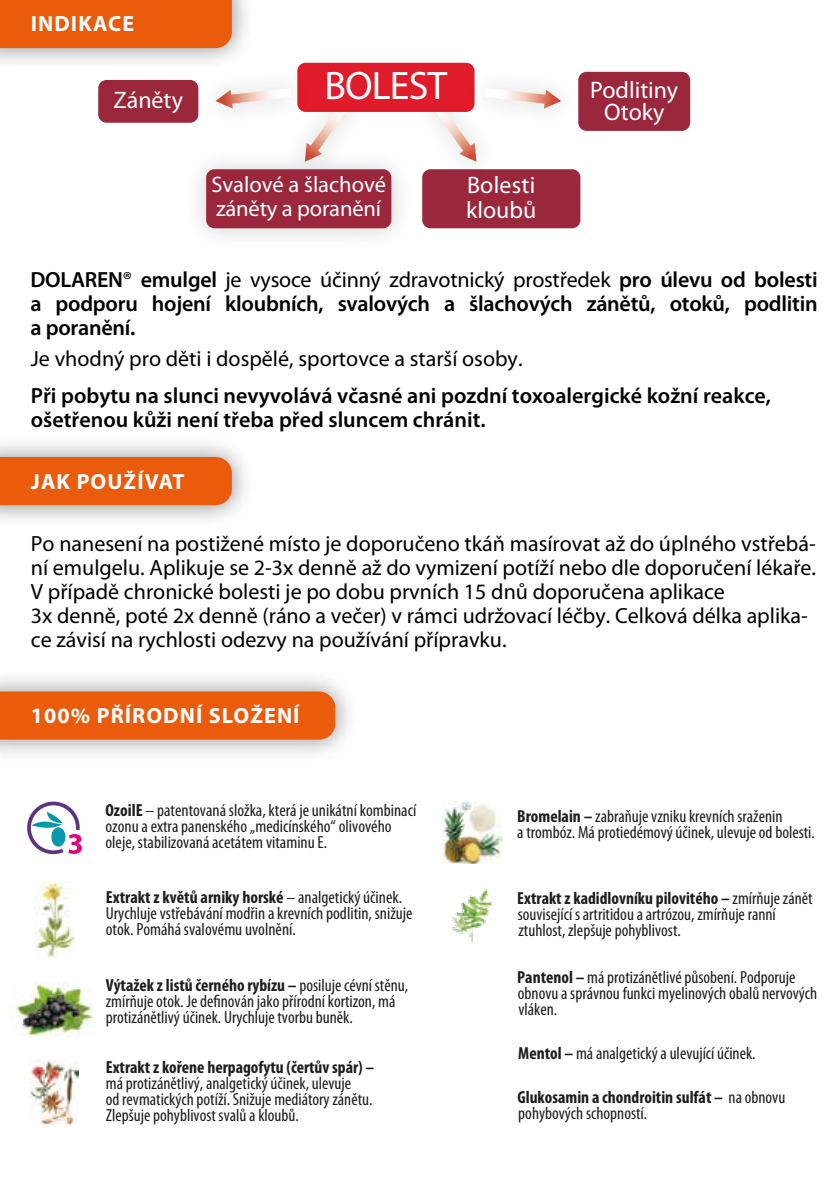
<style>
.page{position:relative;width:840px;height:1191px;background:#fff}
.page>*{position:absolute;margin:0;border:0;box-sizing:border-box;transform-origin:0 0}
.t1{font:39.8px "Myriad Pro";letter-spacing:-.02em;color:#fff}
.t2{font:24px/24px "Myriad Pro";color:#fff}
.t3{font:22.6px/24.2px "Myriad Pro";letter-spacing:-.005em;color:#fff}
.t4{font:22px/24px "Myriad Pro";color:#000}
.t5{font:600 22px/24px "Myriad Pro";color:#000;text-align:justify}
.t6{font:700 22px "Myriad Pro";letter-spacing:.05em;color:#fff}
.t7{font:condensed 17.4px/16px "Myriad Pro";color:#1d1d1b}
.t8{font:700 condensed 17.4px/16px "Myriad Pro";color:#1d1d1b}
.s1{font-weight:400}
.s2{font-weight:700}
</style>
<div class="page">
<div style="left:0;top:0;width:232px;height:48px;background:#ea5b0b"></div>
<div style="left:0;top:457px;width:232px;height:48px;background:#ea5b0b"></div>
<div style="left:98px;top:80px;width:100px;height:43px;background:#9a273c;border-radius:8px"></div>
<div style="left:422px;top:169px;width:158px;height:59px;background:#9a273c;border-radius:8px"></div>
<div style="left:578px;top:72px;width:111px;height:59px;background:#9a273c;border-radius:8px"></div>
<svg style="left:322px;top:112px;width:28px;height:27px"></svg>
<img style="left:422px;top:143px;width:84px;height:49px">
<svg style="left:428px;top:112px;width:48px;height:50px"></svg>
<div style="left:297px;top:63px;width:177px;height:49px;background:#e01b2a;border-radius:8px"></div>
<img style="left:185px;top:58px;width:137px;height:81px">
<svg style="left:215px;top:88px;width:76px;height:21px"></svg>
<img style="left:454px;top:62px;width:137px;height:77px">
<svg style="left:484px;top:88px;width:77px;height:21px"></svg>
<img style="left:199px;top:139px;width:200px;height:98px">
<div style="left:206px;top:169px;width:185px;height:59px;background:#9a273c;border-radius:8px"></div>
<img style="left:0;top:678px;width:349px;height:75px">
<div style="left:0;top:691px;width:335px;height:48px;background:#ea5b0b"></div>
<img style="left:442px;top:801px;width:60px;height:62px">
<img style="left:451px;top:889px;width:41px;height:53px">
<img style="left:11px;top:982px;width:84px;height:54px">
<img style="left:31px;top:1060px;width:47px;height:64px">
<img style="left:34px;top:881px;width:41px;height:76px">
<svg style="left:27px;top:801px;width:55px;height:53px"></svg>
<p class="t6" style="left:31px;top:11px;width:105px">INDIKACE</p>
<h2 class="t2" style="left:113px;top:89px;width:71px">Záněty</h2>
<h1 class="t1" style="left:324px;top:64px;width:125px">BOLEST</h1>
<p class="t3" style="left:211px;top:173px;width:176px">Svalové a šlachové záněty a poranění</p>
<p class="t3" style="left:254px;top:207px;width:86px">poranění</p>
<h2 class="t2" style="left:466px;top:174px;width:71px">Bolesti kloubů</h2>
<h2 class="t2" style="left:590px;top:79px;width:89px;line-height:22.6px;text-align:center">Podlitiny<br>Otoky</h2>
<p class="t5" style="left:30px;top:267px;width:788px">DOLAREN<span class="s1">®</span> emulgel <span class="s1">je vysoce účinný zdravotnický prostředek</span> pro úlevu od bolesti a podporu hojení kloubních, svalových a šlachových zánětů, otoků, podlitin a poranění.</p>
<p class="t4" style="left:31px;top:347px;width:493px">Je vhodný pro děti i dospělé, sportovce a starší osoby.</p>
<p class="t5" style="left:31px;top:384px;width:741px">Při pobytu na slunci nevyvolává včasné ani pozdní toxoalergické kožní reakce, ošetřenou kůži není třeba před sluncem chránit.</p>
<p class="t6" style="left:31px;top:469px;width:155px">JAK POUŽÍVAT</p>
<p class="t4" style="left:31px;top:532px;width:786px">Po nanesení na postižené místo je doporučeno tkáň masírovat až do úplného vstřebá&shy;ní emulgelu. Aplikuje se 2-3x denně až do vymizení potíží nebo dle doporučení lékaře.<br>V případě chronické bolesti je po dobu prvních 15 dnů doporučena aplikace<br>3x denně, poté 2x denně (ráno a večer) v rámci udržovací léčby. Celková délka aplika&shy;ce závisí na rychlosti odezvy na používání přípravku.</p>
<p class="t6" style="left:31px;top:703px;width:270px">100% PŘÍRODNÍ SLOŽENÍ</p>
<p class="t7" style="left:105px;top:802px;width:312px"><span class="s2">OzoilE</span> – patentovaná složka, která je unikátní kombinací ozonu a extra panenského „medicínského“ olivového oleje, stabilizovaná acetátem vitaminu E.</p>
<p class="t7" style="left:106px;top:890px;width:308px"><span class="s2">Extrakt z květů arniky horské</span> – analgetický účinek.<br>Urychluje vstřebávání modřin a krevních podlitin, snižuje otok. Pomáhá svalovému uvolnění.</p>
<p class="t7" style="left:106px;top:977px;width:304px"><span class="s2">Výtažek z listů černého rybízu –</span> posiluje cévní stěnu, zmírňuje otok. Je definován jako přírodní kortizon, má protizánětlivý účinek. Urychluje tvorbu buněk.</p>
<p class="t8" style="left:106px;top:1059px;width:270px">Extrakt z kořene herpagofytu (čertův spár) –</p>
<p class="t7" style="left:106px;top:1075px;width:268px">má protizánětlivý, analgetický účinek, ulevuje<br>od revmatických potíží. Snižuje mediátory zánětu.<br>Zlepšuje pohyblivost svalů a kloubů.</p>
<p class="t7" style="left:517px;top:808px;width:299px"><span class="s2">Bromelain –</span> zabraňuje vzniku krevních sraženin<br>a trombóz. Má protiedémový účinek, ulevuje od bolesti.</p>
<p class="t7" style="left:517px;top:891px;width:297px"><span class="s2">Extrakt z kadidlovníku pilovitého –</span> zmírňuje zánět související s artritidou a artrózou, zmírňuje ranní ztuhlost, zlepšuje pohyblivost.</p>
<p class="t7" style="left:517px;top:969px;width:301px"><span class="s2">Pantenol –</span> má protizánětlivé působení. Podporuje obnovu a správnou funkci myelinových obalů nervových vláken.</p>
<p class="t7" style="left:518px;top:1045px;width:239px"><span class="s2">Mentol –</span> má analgetický a ulevující účinek.</p>
<p class="t8" style="left:517px;top:1089px;width:269px">Glukosamin a chondroitin sulfát – <span class="s1">na obnovu pohybových schopností.</span></p>
</div>
